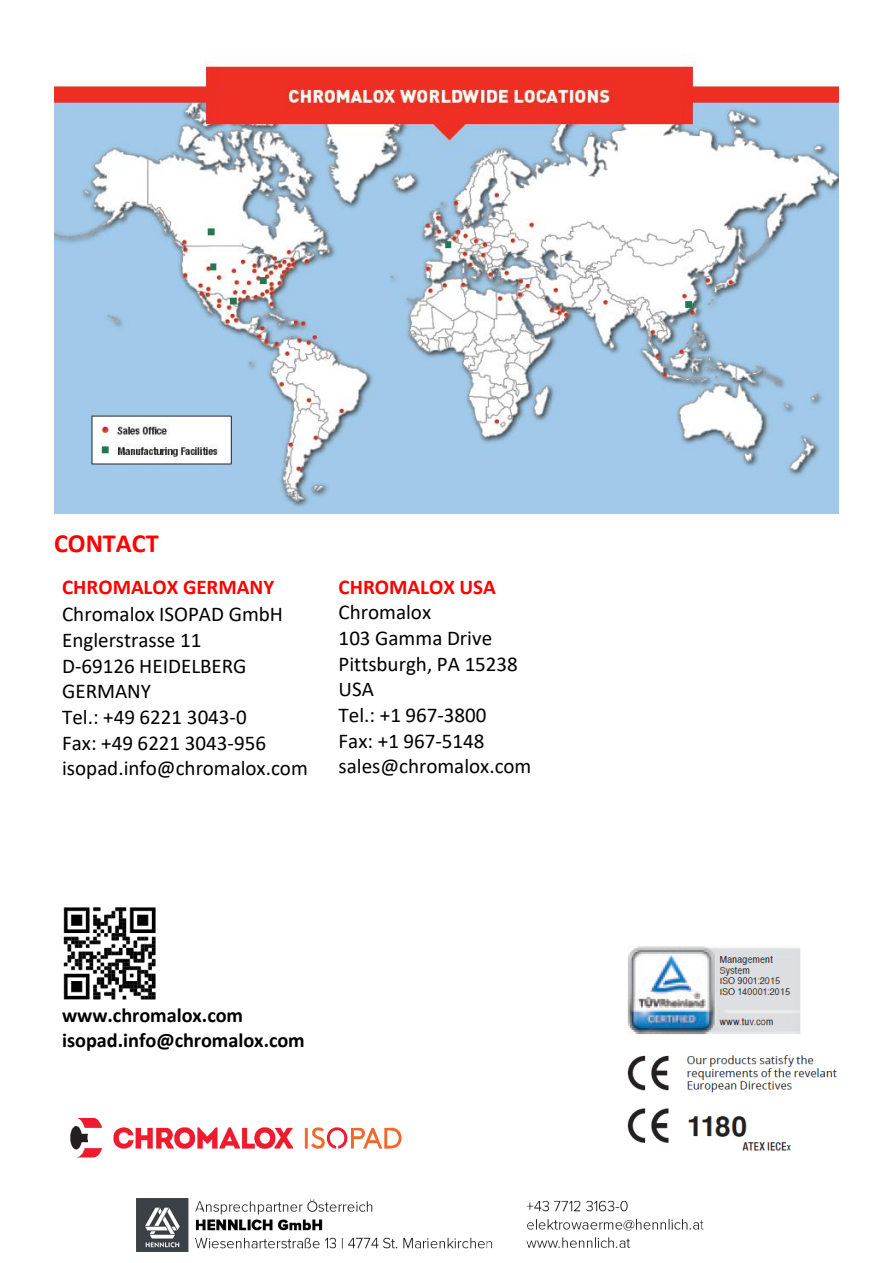
<style>
.page{position:relative;width:893px;height:1263px;background:#fff}
.page>*{position:absolute;margin:0;border:0;box-sizing:border-box;transform-origin:0 0}
.t1{font:700 26.25px "Calibri";color:#f00}
.t2{font:21px/25.7px "Calibri";color:#000}
.t3{font:700 21px "Calibri";color:#f00}
.t4{font:700 20.4px "Calibri";letter-spacing:-.005em;color:#000}
</style>
<div class="page">
<img style="left:70px;top:1118px;width:332px;height:40px">
<img style="left:627px;top:946px;width:210px;height:205px">
<img style="left:63px;top:907px;width:93px;height:93px">
<img style="left:54px;top:54px;width:785px;height:460px">
<img style="left:137px;top:1199px;width:567px;height:52px">
<p class="t1" style="left:54px;top:527px;width:106px">CONTACT</p>
<p class="t3" style="left:62px;top:574px;width:214px">CHROMALOX GERMANY</p>
<p class="t2" style="left:62px;top:601px;width:222px">Chromalox ISOPAD GmbH</p>
<p class="t2" style="left:62px;top:627px;width:141px">Englerstrasse 11</p>
<p class="t2" style="left:62px;top:653px;width:186px">D-69126 HEIDELBERG<br>GERMANY</p>
<p class="t2" style="left:62px;top:704px;width:186px">Tel.: +49 6221 3043-0</p>
<p class="t2" style="left:62px;top:730px;width:206px">Fax: +49 6221 3043-956</p>
<p class="t2" style="left:62px;top:755px;width:247px">isopad.info@chromalox.com</p>
<p class="t3" style="left:339px;top:574px;width:159px">CHROMALOX USA</p>
<p class="t2" style="left:339px;top:599px;width:94px">Chromalox</p>
<p class="t2" style="left:339px;top:625px;width:155px">103 Gamma Drive</p>
<p class="t2" style="left:339px;top:651px;width:181px">Pittsburgh, PA 15238</p>
<p class="t2" style="left:339px;top:676px;width:37px">USA</p>
<p class="t2" style="left:339px;top:702px;width:149px">Tel.: +1 967-3800</p>
<p class="t2" style="left:339px;top:728px;width:147px">Fax: +1 967-5148</p>
<p class="t2" style="left:339px;top:753px;width:194px">sales@chromalox.com</p>
<p class="t4" style="left:62px;top:1003px;width:183px">www.chromalox.com</p>
<p class="t4" style="left:62px;top:1028px;width:244px">isopad.info@chromalox.com</p>
</div>
